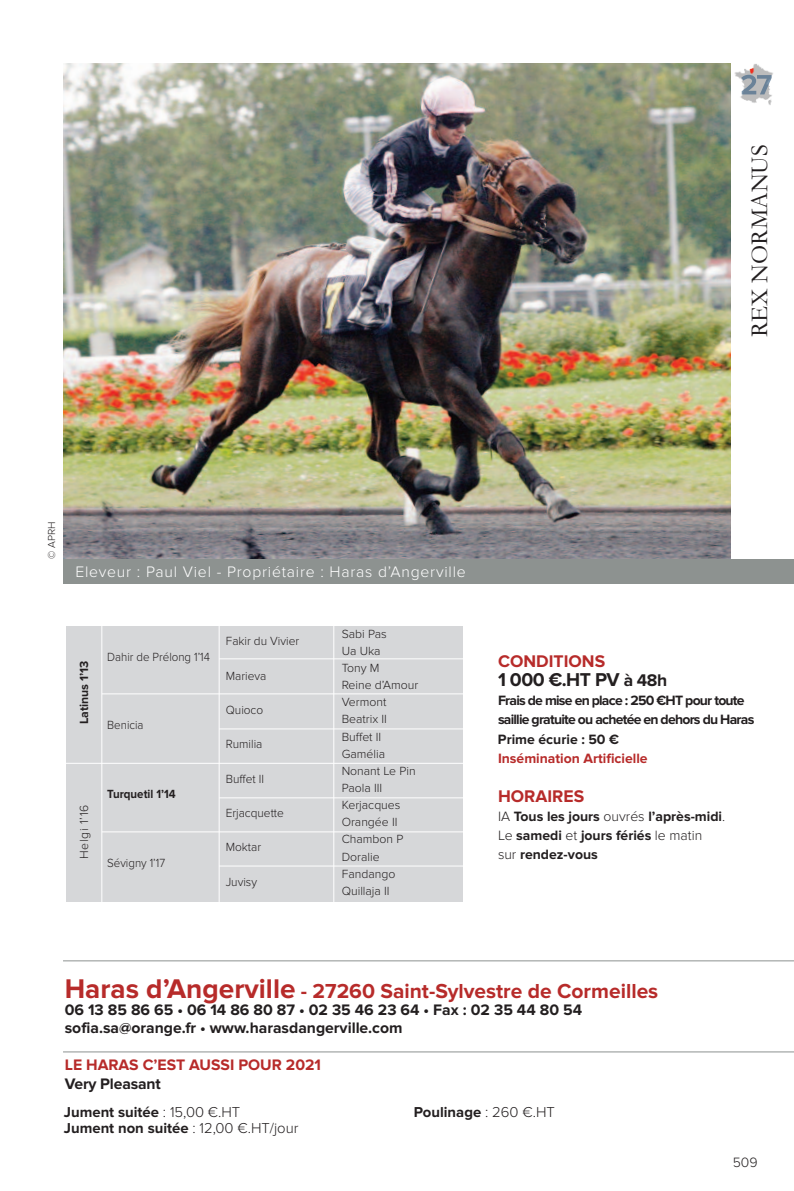
<style>
.page{position:relative;width:794px;height:1191px;background:#fff}
.page>*{position:absolute;margin:0;border:0;box-sizing:border-box;transform-origin:0 0}
.t1{font:24.5px "Garamond";color:#231f20}
.t2{font:700 21px "Proxima Nova";color:#b72b2a}
.t3{font:700 19.25px "Proxima Nova";letter-spacing:-.025em;color:#231f20}
.t4{font:700 17.5px "Proxima Nova";color:#b72b2a}
.t5{font:700 15.75px/17.5px "Proxima Nova";color:#231f20}
.t6{font:300 15.75px "Proxima Nova";letter-spacing:.05em;color:#fff}
.t7{font:700 15.75px "Proxima Nova";color:#b72b2a}
.t8{font:700 14.88px/15.8px "Proxima Nova";color:#231f20}
.t9{font:700 14px/19.2px "Proxima Nova";letter-spacing:-.055em;color:#231f20}
.t10{font:700 14px/19.2px "Proxima Nova";color:#231f20}
.t11{font:700 14px "Proxima Nova";color:#b72b2a}
.t12{font:300 14px "Proxima Nova";color:#231f20}
.t13{font:300 12.25px/17.2px "Proxima Nova";color:#231f20}
.t14{font:300 12.25px "Proxima Nova";color:#231f20;scale:.94 1}
.t15{font:700 12.25px "Proxima Nova";color:#231f20;scale:.94 1}
.t16{font:700 12.25px "Proxima Nova";color:#231f20}
.t17{font:300 10.5px "Proxima Nova";color:#231f20}
.s1{font-size:17.5px}
.s2{font-weight:300}
.s3{font-size:28px}
</style>
<div class="page">
<img style="left:63px;top:63px;width:668px;height:496px">
<img style="left:734px;top:64px;width:39px;height:41px">
<img style="left:741px;top:75px;width:30px;height:19px">
<div style="left:63px;top:559px;width:730px;height:25px;background:#8d9290"></div>
<div style="left:66px;top:626px;width:397px;height:275px;background:#d6d7d9"></div>
<hr style="left:101px;top:624px;width:1px;height:279px;background:#fff">
<hr style="left:219px;top:624px;width:1px;height:279px;background:#fff">
<hr style="left:333px;top:624px;width:1px;height:282px;background:#fff">
<hr style="left:102px;top:693px;width:365px;height:1px;background:#fff">
<hr style="left:63px;top:763px;width:404px;height:1px;background:#fff">
<hr style="left:102px;top:831px;width:362px;height:1px;background:#fff">
<hr style="left:219px;top:728px;width:248px;height:1px;background:#fff">
<hr style="left:219px;top:797px;width:248px;height:1px;background:#fff">
<hr style="left:219px;top:658px;width:250px;height:1px;background:#fff">
<hr style="left:219px;top:865px;width:248px;height:1px;background:#fff">
<hr style="left:63px;top:1051px;width:730px;height:1px;background:#8d9290">
<hr style="left:63px;top:960px;width:730px;height:1px;background:#8d9290">
<h1 class="t1" style="left:745px;top:337px;width:194px;rotate:-90deg">REX NORMANUS</h1>
<p class="t17" style="left:46px;top:558px;width:39px;rotate:-90deg">© APRH</p>
<p class="t6" style="left:75px;top:562px;width:392px">Eleveur : Paul Viel - Propriétaire : Haras d’Angerville</p>
<p class="t13" style="left:342px;top:625px;width:78px">Sabi Pas<br>Ua Uka<br>Tony M<br>Reine d’Amour<br>Vermont<br>Beatrix II<br>Buffet II<br>Gamélia<br>Nonant Le Pin<br>Paola III<br>Kerjacques<br>Orangée II<br>Chambon P<br>Doralie<br>Fandango<br>Quillaja II</p>
<p class="t13" style="left:226px;top:633px;width:75px">Fakir du Vivier</p>
<p class="t13" style="left:226px;top:667px;width:42px">Marieva</p>
<p class="t13" style="left:226px;top:701px;width:39px">Quioco</p>
<p class="t13" style="left:226px;top:736px;width:38px">Rumilia</p>
<p class="t13" style="left:226px;top:770px;width:40px">Buffet II</p>
<p class="t13" style="left:226px;top:804px;width:60px">Erjacquette</p>
<p class="t13" style="left:226px;top:838px;width:37px">Moktar</p>
<p class="t13" style="left:226px;top:873px;width:33px">Juvisy</p>
<p class="t14" style="left:107px;top:649px;width:111px">Dahir de Prélong 1’14</p>
<p class="t16" style="left:77px;top:724px;width:65px;rotate:-90deg">Latinus 1’13</p>
<h3 class="t4" style="left:498px;top:651px;width:109px">CONDITIONS</h3>
<h3 class="t3" style="left:498px;top:668px;width:171px">1 000 €.HT PV <span class="s1">à 48h</span></h3>
<p class="t9" style="left:498px;top:691px;width:258px">Frais de mise en place : 250 €HT pour toute saillie gratuite ou achetée en dehors du Haras<br>Prime écurie : 50 €</p>
<p class="t11" style="left:498px;top:750px;width:151px">Insémination Artificielle</p>
<h3 class="t4" style="left:498px;top:785px;width:88px">HORAIRES</h3>
<p class="t10" style="left:498px;top:806px;width:229px"><span class="s2">IA</span> Tous les jours <span class="s2">ouvrés</span> l’après-midi<span class="s2">.<br>Le</span> samedi <span class="s2">et</span> jours fériés <span class="s2">le matin<br>sur</span> rendez-vous</p>
<p class="t14" style="left:107px;top:718px;width:40px">Benicia</p>
<p class="t15" style="left:107px;top:787px;width:74px">Turquetil 1’14</p>
<p class="t13" style="left:76px;top:859px;width:55px;rotate:-90deg">Helgi 1’16</p>
<p class="t14" style="left:107px;top:855px;width:63px">Sévigny 1’17</p>
<h2 class="t2" style="left:65px;top:978px;width:595px"><span class="s3">Haras d’Angerville</span> - 27260 Saint-Sylvestre de Cormeilles</h2>
<p class="t5" style="left:65px;top:1001px;width:519px">0613858665•0614868087•0235462364•Fax:0235448054 sofia.sa@orange.fr • www.harasdangerville.com</p>
<p class="t7" style="left:65px;top:1055px;width:258px">LE HARAS C’EST AUSSI POUR 2021</p>
<p class="t5" style="left:65px;top:1075px;width:98px">Very Pleasant</p>
<p class="t8" style="left:64px;top:1104px;width:236px">Jument suitée <span class="s2">: 15,00 €.HT<br></span>Jument non suitée <span class="s2">: 12,00 €.HT/jour</span></p>
<p class="t8" style="left:414px;top:1104px;width:142px">Poulinage <span class="s2">: 260 €.HT</span></p>
<p class="t12" style="left:732px;top:1154px;width:26px">509</p>
</div>
